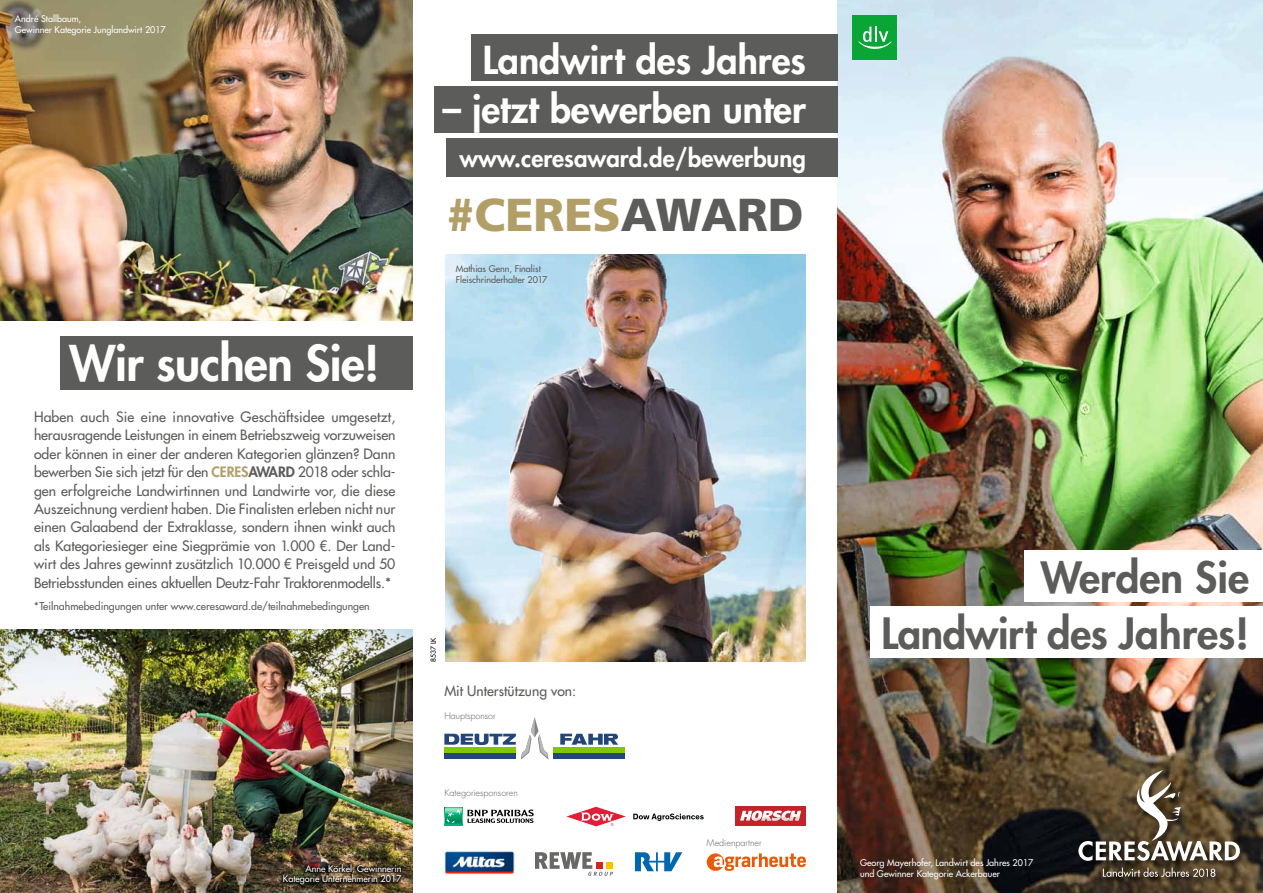
<style>
.page{position:relative;width:1263px;height:893px;background:#fff}
.page>*{position:absolute;margin:0;border:0;box-sizing:border-box;transform-origin:0 0}
.t1{font:800 48px "Futura Std";letter-spacing:-.01em;color:#fff}
.t2{font:900 46.2px "Frutiger LT Std";color:#b29f68}
.t3{font:800 42px/55.5px "Futura Std";color:#5c5c5b;text-align:right}
.t4{font:800 37.5px "Futura Std";color:#fff}
.t5{font:800 24px "Futura Std";color:#fff}
.t6{font:500 13.95px/18.5px "Futura Std";letter-spacing:-.01em;color:#5c5c5b;text-align:justify}
.t7{font:500 10.5px "Futura Std";color:#5c5c5b}
.t8{font:500 9px/10.8px "Futura Std";color:#fff}
.t9{font:300 9px "Futura Std";color:#5c5c5b}
.t10{font:500 9px/10.8px "Futura Std";color:#5c5c5b}
.t11{font:500 6.75px "Futura Std";color:#000}
.s1{font-weight:800;color:#b29f68}
.s2{font-weight:800}
.s3{color:#5c5c5b}
</style>
<div class="page">
<img style="left:0;top:0;width:412px;height:321px">
<img style="left:0;top:629px;width:412px;height:264px">
<div style="left:60px;top:337px;width:352px;height:53px;background:#5c5c5b"></div>
<div style="left:280px;top:862px;width:124px;height:26px;background:#000;opacity:.8"></div>
<img style="left:838px;top:0;width:425px;height:893px">
<div style="left:471px;top:34px;width:367px;height:47px;background:#5c5c5b"></div>
<div style="left:434px;top:86px;width:404px;height:47px;background:#5c5c5b"></div>
<div style="left:1077px;top:769px;width:170px;height:115px;background:#000;opacity:.5"></div>
<svg style="left:1078px;top:770px;width:162px;height:91px"></svg>
<svg style="left:1103px;top:867px;width:112px;height:10px"></svg>
<svg style="left:707px;top:853px;width:99px;height:18px"></svg>
<div style="left:871px;top:607px;width:392px;height:51px;background:#fff"></div>
<div style="left:1025px;top:551px;width:238px;height:51px;background:#fff"></div>
<div style="left:446px;top:138px;width:392px;height:39px;background:#5c5c5b"></div>
<svg style="left:560px;top:734px;width:58px;height:11px"></svg>
<svg style="left:444px;top:717px;width:105px;height:43px"></svg>
<div style="left:444px;top:754px;width:72px;height:5px;background:#22457a"></div>
<div style="left:444px;top:747px;width:72px;height:5px;background:#80c700"></div>
<div style="left:553px;top:754px;width:72px;height:5px;background:#22457a"></div>
<div style="left:553px;top:747px;width:72px;height:5px;background:#80c700"></div>
<svg style="left:635px;top:852px;width:47px;height:19px"></svg>
<img style="left:444px;top:851px;width:71px;height:23px">
<svg style="left:633px;top:813px;width:71px;height:8px"></svg>
<svg style="left:566px;top:807px;width:60px;height:19px"></svg>
<svg style="left:444px;top:807px;width:1px;height:18px"></svg>
<svg style="left:445px;top:807px;width:89px;height:18px"></svg>
<div style="left:735px;top:806px;width:71px;height:19px;background:#c22429"></div>
<svg style="left:740px;top:811px;width:61px;height:10px"></svg>
<svg style="left:535px;top:852px;width:78px;height:24px"></svg>
<div style="left:596px;top:862px;width:7px;height:7px;background:#cb2a1d"></div>
<div style="left:606px;top:862px;width:7px;height:7px;background:#fcc200"></div>
<img style="left:445px;top:254px;width:360px;height:408px">
<div style="left:853px;top:15px;width:44px;height:45px;background:#0aa537"></div>
<svg style="left:858px;top:27px;width:34px;height:22px"></svg>
<p class="t8" style="left:15px;top:14px;width:152px">André Stallbaum,<br>Gewinner Kategorie Junglandwirt 2017</p>
<h1 class="t1" style="left:70px;top:333px;width:311px">Wir suchen Sie!</h1>
<p class="t6" style="left:34px;top:407px;width:363px">Haben auch Sie eine innovative Geschäftsidee umgesetzt, herausragende Leistungen in einem Betriebszweig vorzuweisen oder können in einer der anderen Kategorien glänzen? Dann bewerben Sie sich jetzt für den <span class="s1">CERES</span><span class="s2">AWARD</span> 2018 oder schla&shy;gen erfolgreiche Landwirtinnen und Landwirte vor, die diese Auszeichnung verdient haben. Die Finalisten erleben nicht nur einen Galaabend der Extraklasse, sondern ihnen winkt auch als Kategoriesieger eine Siegprämie von 1.000 €. Der Land&shy;wirt des Jahres gewinnt zusätzlich 10.000 € Preisgeld und 50<br>Betriebsstunden eines aktuellen Deutz-Fahr Traktorenmodells.*</p>
<p class="t7" style="left:34px;top:600px;width:337px">*Teilnahmebedingungen unter www.ceresaward.de/teilnahmebedingungen</p>
<h3 class="t4" style="left:483px;top:36px;width:325px">Landwirt des Jahres</h3>
<h3 class="t4" style="left:442px;top:85px;width:365px">– jetzt bewerben unter</h3>
<h3 class="t5" style="left:459px;top:143px;width:348px">www.ceresaward.de/bewerbung</h3>
<h2 class="t2" style="left:446px;top:187px;width:359px">#CERES<span class="s3">AWARD</span></h2>
<p class="t10" style="left:456px;top:264px;width:93px">Mathias Genn, Finalist<br>Fleischrinderhalter 2017</p>
<p class="t11" style="left:429px;top:662px;width:26px;rotate:-90deg">8537 LK</p>
<p class="t6" style="left:444px;top:682px;width:133px">Mit Unterstützung von:</p>
<p class="t9" style="left:444px;top:710px;width:53px">Hauptsponsor</p>
<p class="t9" style="left:444px;top:787px;width:75px">Kategoriesponsoren</p>
<p class="t9" style="left:707px;top:837px;width:56px">Medienpartner</p>
<h3 class="t3" style="left:881px;top:550px;width:369px">Werden Sie<br>Landwirt des Jahres!</h3>
<p class="t8" style="left:283px;top:863px;width:120px;text-align:right">Anne Körkel, Gewinnerin<br>Kategorie Unternehmerin 2017</p>
<p class="t8" style="left:860px;top:858px;width:175px">Georg Mayerhofer, Landwirt des Jahres 2017 und Gewinner Kategorie Ackerbauer</p>
</div>
